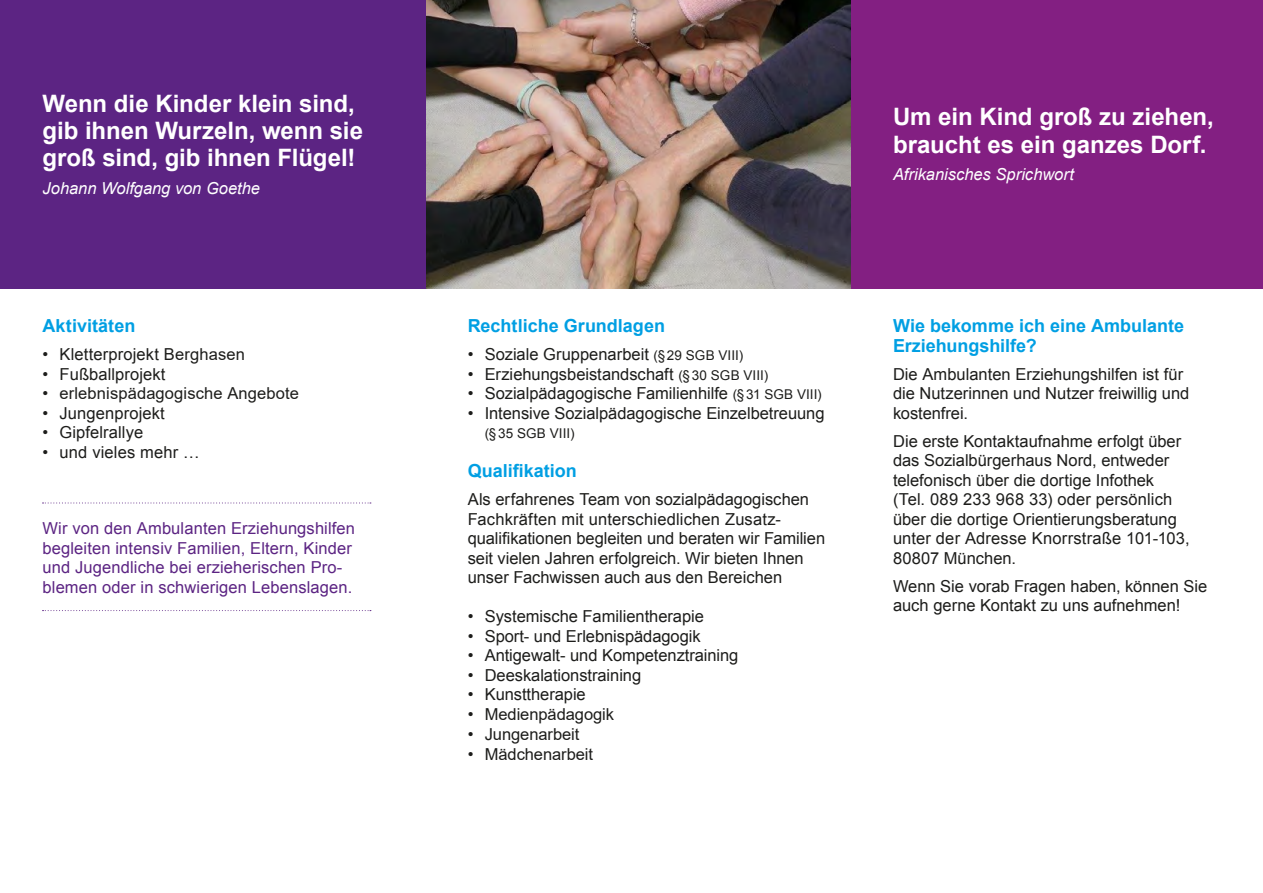
<style>
.page{position:relative;width:1263px;height:893px;background:#fff}
.page>*{position:absolute;margin:0;border:0;box-sizing:border-box;transform-origin:0 0}
.t1{font:700 24px/27.3px "Arial";color:#fff}
.t2{font:700 18px/19.5px "Arial";color:#009fe3}
.t3{font:16.5px/19.5px "Arial";color:#1d1d1b}
.t4{font:16.5px/19.5px "Arial";letter-spacing:.01em;color:#5c2483}
.t5{font:italic 16.5px "Arial";color:#fff}
.t6{font:13.5px "Arial";letter-spacing:.005em;color:#1d1d1b}
.s1{font-size:13.5px}
</style>
<div class="page">
<div style="left:850px;top:0;width:413px;height:288px;background:#831f82"></div>
<img style="left:425px;top:0;width:425px;height:288px">
<div style="left:0;top:0;width:425px;height:288px;background:#5c2483"></div>
<svg style="left:43px;top:503px;width:328px;height:1px"></svg>
<svg style="left:43px;top:610px;width:328px;height:1px"></svg>
<h1 class="t1" style="left:43px;top:91px;width:322px">Wenn die Kinder klein sind, gib ihnen Wurzeln, wenn sie groß sind, gib ihnen Flügel!</h1>
<p class="t5" style="left:43px;top:177px;width:219px">Johann Wolfgang von Goethe</p>
<p class="t2" style="left:43px;top:317px;width:94px">Aktivitäten</p>
<p class="t3" style="left:43px;top:345px;width:204px">• Kletterprojekt Berghasen</p>
<p class="t3" style="left:43px;top:364px;width:124px">• Fußballprojekt</p>
<p class="t3" style="left:43px;top:384px;width:258px">• erlebnispädagogische Angebote</p>
<p class="t3" style="left:43px;top:403px;width:124px">• Jungenprojekt</p>
<p class="t3" style="left:43px;top:423px;width:102px">• Gipfelrallye</p>
<p class="t3" style="left:43px;top:442px;width:159px">• und vieles mehr …</p>
<p class="t4" style="left:43px;top:519px;width:314px">Wir von den Ambulanten Erziehungshilfen begleiten intensiv Familien, Eltern, Kinder und Jugendliche bei erzieherischen Pro&shy;blemen oder in schwierigen Lebenslagen.</p>
<p class="t2" style="left:468px;top:317px;width:199px">Rechtliche Grundlagen</p>
<p class="t3" style="left:468px;top:345px;width:277px">• Soziale Gruppenarbeit <span class="s1">(§29 SGB VIII)</span></p>
<p class="t3" style="left:468px;top:364px;width:302px">• Erziehungsbeistandschaft <span class="s1">(§30 SGB VIII)</span></p>
<p class="t3" style="left:468px;top:384px;width:355px">• Sozialpädagogische Familienhilfe <span class="s1">(§31 SGB VIII)</span></p>
<p class="t3" style="left:468px;top:403px;width:358px">• Intensive Sozialpädagogische Einzelbetreuung</p>
<p class="t6" style="left:485px;top:424px;width:91px">(§35 SGB VIII)</p>
<p class="t2" style="left:468px;top:462px;width:111px">Qualifikation</p>
<p class="t3" style="left:468px;top:490px;width:359px">Als erfahrenes Team von sozialpädagogischen Fachkräften mit unterschiedlichen Zusatz&shy;qualifikationen begleiten und beraten wir Familien seit vielen Jahren erfolgreich. Wir bieten Ihnen unser Fachwissen auch aus den Bereichen</p>
<p class="t3" style="left:468px;top:607px;width:238px">• Systemische Familientherapie</p>
<p class="t3" style="left:468px;top:626px;width:234px">• Sport- und Erlebnispädagogik</p>
<p class="t3" style="left:468px;top:646px;width:272px">• Antigewalt- und Kompetenztraining</p>
<p class="t3" style="left:468px;top:665px;width:175px">• Deeskalationstraining</p>
<p class="t3" style="left:468px;top:685px;width:120px">• Kunsttherapie</p>
<p class="t3" style="left:468px;top:704px;width:148px">• Medienpädagogik</p>
<p class="t3" style="left:468px;top:724px;width:113px">• Jungenarbeit</p>
<p class="t3" style="left:468px;top:744px;width:127px">• Mädchenarbeit</p>
<h1 class="t1" style="left:893px;top:104px;width:322px">Um ein Kind groß zu ziehen, braucht es ein ganzes Dorf.</h1>
<p class="t5" style="left:893px;top:164px;width:183px">Afrikanisches Sprichwort</p>
<p class="t2" style="left:893px;top:317px;width:293px">Wie bekomme ich eine Ambulante<br>Erziehungshilfe?</p>
<p class="t3" style="left:893px;top:364px;width:298px">Die Ambulanten Erziehungshilfen ist für die Nutzerinnen und Nutzer freiwillig und kostenfrei.</p>
<p class="t3" style="left:893px;top:431px;width:298px">Die erste Kontaktaufnahme erfolgt über das Sozialbürgerhaus Nord, entweder telefonisch über die dortige Infothek (Tel. 089 233 968 33) oder persönlich über die dortige Orientierungsberatung unter der Adresse Knorrstraße 101-103, 80807 München.</p>
<p class="t3" style="left:893px;top:576px;width:316px">Wenn Sie vorab Fragen haben, können Sie auch gerne Kontakt zu uns aufnehmen!</p>
</div>
